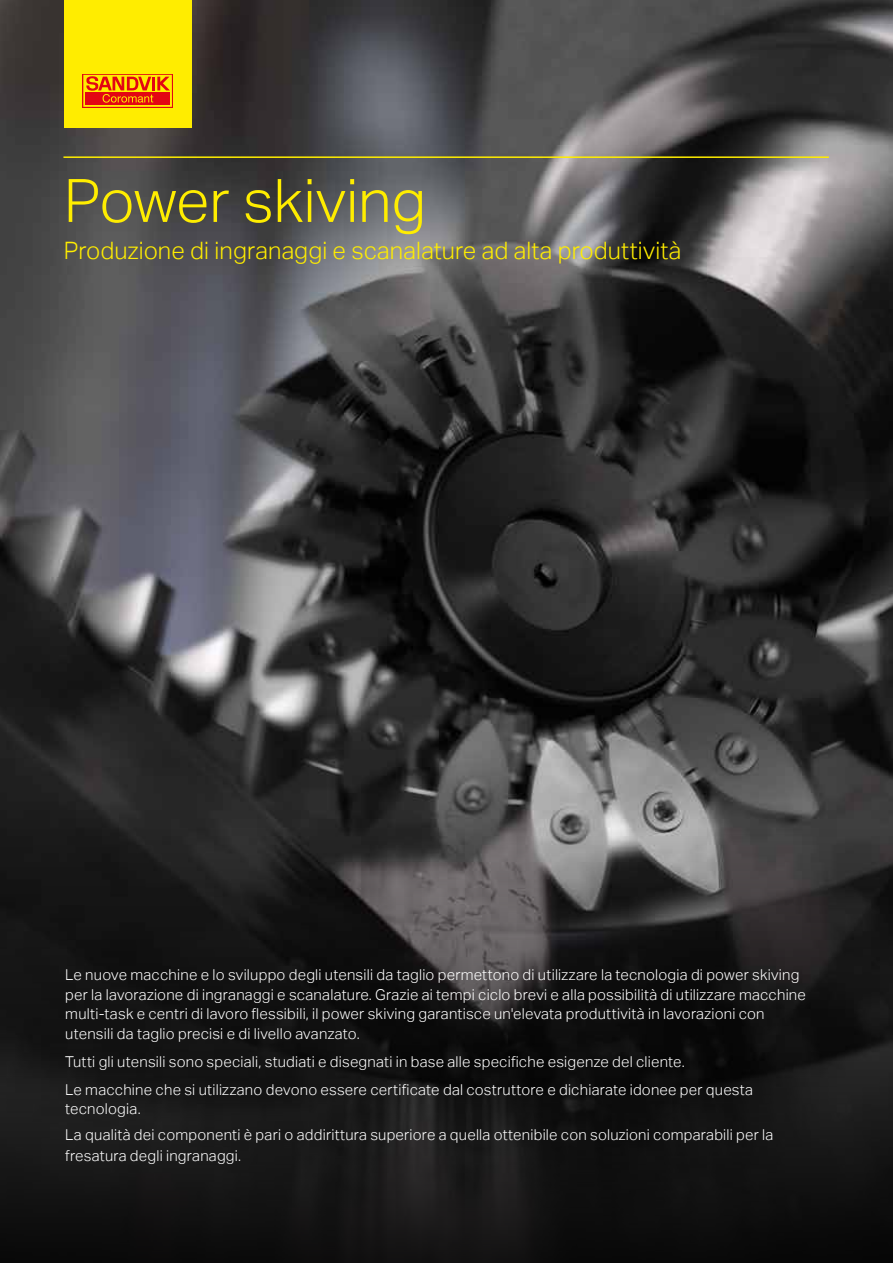
<style>
.page{position:relative;width:893px;height:1263px;background:#fff}
.page>*{position:absolute;margin:0;border:0;box-sizing:border-box;transform-origin:0 0}
.t1{font:300 60px "Aktiv Grotesk";letter-spacing:-.005em;color:#ffed00}
.t2{font:300 24px "Aktiv Grotesk";letter-spacing:.005em;color:#ffed00}
.t3{font:300 15px/19.5px "Aktiv Grotesk";letter-spacing:.015em;color:#fff}
</style>
<div class="page">
<img style="left:0;top:0;width:893px;height:829px">
<svg style="left:0;top:829px;width:893px;height:434px;background:#1d1d1d"></svg>
<hr style="left:63px;top:156px;width:766px;height:2px;background:#ffed00">
<div style="left:64px;top:0;width:127px;height:128px;background:#ffed00"></div>
<svg style="left:83px;top:74px;width:90px;height:34px"></svg>
<div style="left:83px;top:75px;width:89px;height:32px;background:#ffed00"></div>
<div style="left:85px;top:92px;width:85px;height:13px;background:#e30613"></div>
<svg style="left:86px;top:76px;width:84px;height:27px"></svg>
<h1 class="t1" style="left:64px;top:166px;width:364px">Power skiving</h1>
<h2 class="t2" style="left:64px;top:236px;width:619px">Produzione di ingranaggi e scanalature ad alta produttività</h2>
<p class="t3" style="left:65px;top:965px;width:742px">Le nuove macchine e lo sviluppo degli utensili da taglio permettono di utilizzare la tecnologia di power skiving per la lavorazione di ingranaggi e scanalature. Grazie ai tempi ciclo brevi e alla possibilità di utilizzare macchine multi-task e centri di lavoro flessibili, il power skiving garantisce un'elevata produttività in lavorazioni con utensili da taglio precisi e di livello avanzato.</p>
<p class="t3" style="left:65px;top:1047px;width:689px;line-height:28px">Tutti gli utensili sono speciali, studiati e disegnati in base alle specifiche esigenze del cliente.<br>Le macchine che si utilizzano devono essere certificate dal costruttore e dichiarate idonee per questa</p>
<p class="t3" style="left:65px;top:1096px;width:710px;line-height:25.5px">tecnologia.<br>La qualità dei componenti è pari o addirittura superiore a quella ottenibile con soluzioni comparabili per la</p>
<p class="t3" style="left:65px;top:1146px;width:177px">fresatura degli ingranaggi.</p>
</div>
